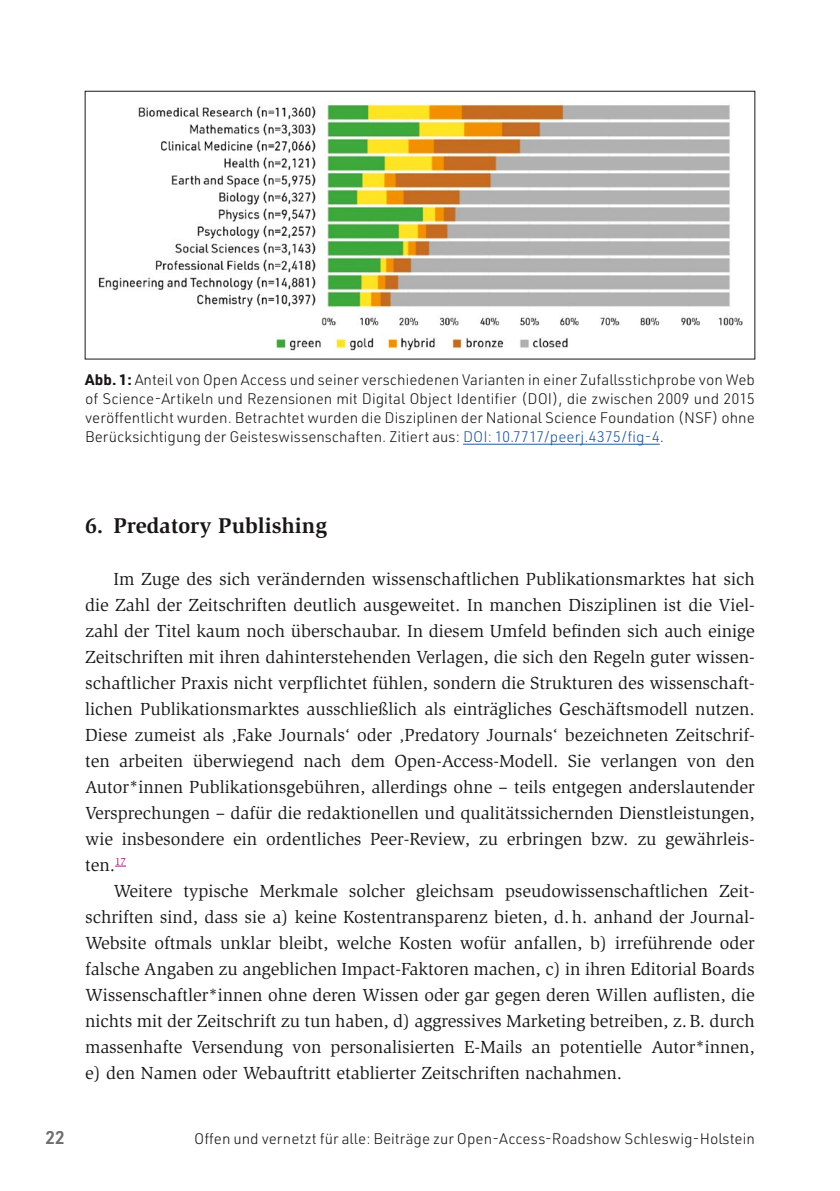
<style>
.page{position:relative;width:840px;height:1191px;background:#fff}
.page>*{position:absolute;margin:0;border:0;box-sizing:border-box;transform-origin:0 0}
.ZwÜ_11_auf_15_Sli_bo{font:700 22px "Slimbach Std";color:#181716}
.Fließtext_Slimbach_B{font:18px/26px "Slimbach Std";color:#181716;text-align:justify}
.t1{font:600 18px "URWDIN";color:#6e6e6e}
.BU_DIN{font:15px/19px "URWDIN Light 2";color:#181716;text-align:justify}
.t2{font:300 15px "URWDIN";color:#181716}
.s1{font-family:"URWDIN";font-weight:700}
.s2{color:#22599b}
</style>
<div class="page">
<img style="left:98px;top:103px;width:645px;height:248px">
<div style="left:85px;top:91px;width:670px;height:268px;border:1px solid #181716"></div>
<hr style="left:463px;top:444px;width:196px;height:1px;background:#22599b">
<p class="BU_DIN" style="left:85px;top:370px;width:670px"><span class="s1">Abb. 1:</span> Anteil von Open Access und seiner verschiedenen Varianten in einer Zufallsstichprobe von Web of Science-Artikeln und Rezensionen mit Digital Object Identifier (DOI), die zwischen 2009 und 2015 veröffentlicht wurden. Betrachtet wurden die Disziplinen der National Science Foundation (NSF) ohne Berücksichtigung der Geisteswissenschaften. Zitiert aus: <span class="s2">DOI: 10.7717/peerj.4375/fig-4</span>.</p>
<p class="ZwÜ_11_auf_15_Sli_bo" style="left:85px;top:512px;width:243px">6. Predatory Publishing</p>
<p class="Fließtext_Slimbach_B" style="left:85px;top:566px;width:671px;text-indent:28px">Im Zuge des sich verändernden wissenschaftlichen Publikationsmarktes hat sich die Zahl der Zeitschriften deutlich ausgeweitet. In manchen Disziplinen ist die Viel&shy;zahl der Titel kaum noch überschaubar. In diesem Umfeld befinden sich auch einige Zeitschriften mit ihren dahinterstehenden Verlagen, die sich den Regeln guter wissen&shy;schaftlicher Praxis nicht verpflichtet fühlen, sondern die Strukturen des wissenschaft&shy;lichen Publikationsmarktes ausschließlich als einträgliches Geschäftsmodell nutzen.<br>Diese zumeist als ‚Fake Journals‘ oder ‚Predatory Journals‘ bezeichneten Zeitschrif&shy;ten arbeiten überwiegend nach dem Open-Access-Modell. Sie verlangen von den Autor*innen Publikationsgebühren, allerdings ohne – teils entgegen anderslautender Versprechungen – dafür die redaktionellen und qualitätssichernden Dienstleistungen, wie insbesondere ein ordentliches Peer-Review, zu erbringen bzw. zu gewährleis&shy;ten.<sup>17</sup></p>
<p class="Fließtext_Slimbach_B" style="left:85px;top:878px;width:671px;text-indent:28px">Weitere typische Merkmale solcher gleichsam pseudowissenschaftlichen Zeit&shy;schriften sind, dass sie a) keine Kostentransparenz bieten, d.h. anhand der Journal-Website oftmals unklar bleibt, welche Kosten wofür anfallen, b) irreführende oder falsche Angaben zu angeblichen Impact-Faktoren machen, c) in ihren Editorial Boards Wissenschaftler*innen ohne deren Wissen oder gar gegen deren Willen auflisten, die nichts mit der Zeitschrift zu tun haben, d) aggressives Marketing betreiben, z.B. durch massenhafte Versendung von personalisierten E-Mails an potentielle Autor*innen, e) den Namen oder Webauftritt etablierter Zeitschriften nachahmen.</p>
<p class="t1" style="left:45px;top:1125px;width:21px">22</p>
<p class="t2" style="left:194px;top:1129px;width:561px">Offen und vernetzt für alle: Beiträge zur Open-Access-Roadshow Schleswig-Holstein</p>
</div>
